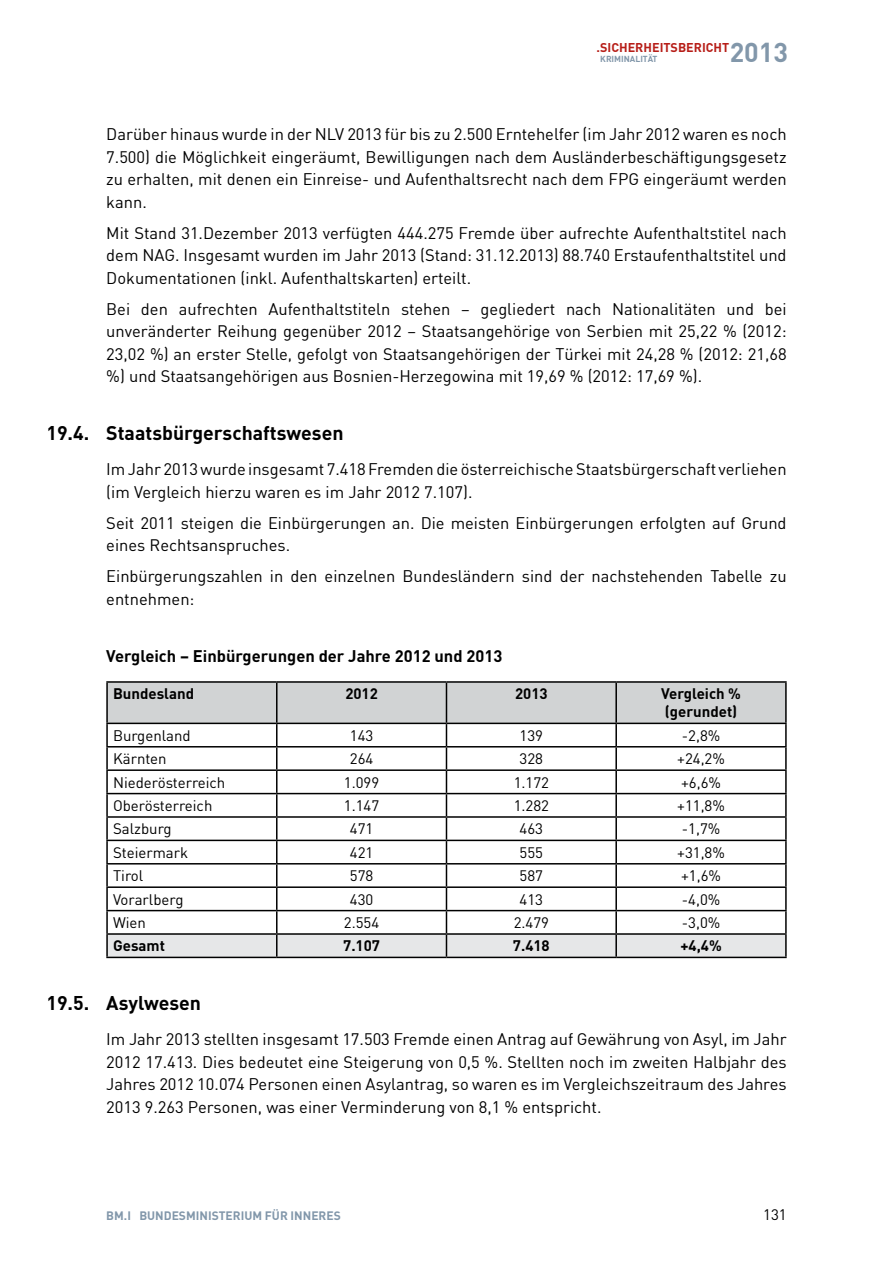
<style>
.page{position:relative;width:893px;height:1263px;background:#fff}
.page>*{position:absolute;margin:0;border:0;box-sizing:border-box;transform-origin:0 0}
.t1{font:700 26.85px "DIN";color:#8297aa}
.t2{font:700 19.5px "DIN";color:#000}
.t3{font:16.5px/22.5px "DIN";color:#000;text-align:justify}
.t4{font:700 16.5px "DIN";color:#000}
.t5{font:15px "DIN";color:#000}
.t6{font:700 15px/18px "DIN";color:#000}
.t7{font:700 12.45px "DIN";color:#b71e18}
.t8{font:700 12px "DIN";color:#8297aa}
.t9{font:700 8.55px "DIN";color:#8297aa}
</style>
<div class="page">
<hr style="left:106px;top:681px;width:171px;height:2px;background:#000">
<hr style="left:106px;top:683px;width:2px;height:40px;background:#000">
<hr style="left:277px;top:681px;width:169px;height:2px;background:#000">
<hr style="left:446px;top:681px;width:170px;height:2px;background:#000">
<hr style="left:616px;top:681px;width:171px;height:2px;background:#000">
<hr style="left:785px;top:683px;width:2px;height:40px;background:#000">
<hr style="left:106px;top:723px;width:171px;height:1px;background:#000">
<hr style="left:106px;top:724px;width:2px;height:22px;background:#000">
<hr style="left:616px;top:723px;width:171px;height:1px;background:#000">
<hr style="left:785px;top:724px;width:2px;height:22px;background:#000">
<hr style="left:106px;top:746px;width:171px;height:1px;background:#000">
<hr style="left:106px;top:747px;width:2px;height:22px;background:#000">
<hr style="left:616px;top:746px;width:171px;height:1px;background:#000">
<hr style="left:785px;top:747px;width:2px;height:22px;background:#000">
<hr style="left:106px;top:769px;width:171px;height:2px;background:#000">
<hr style="left:106px;top:771px;width:2px;height:22px;background:#000">
<hr style="left:616px;top:769px;width:171px;height:2px;background:#000">
<hr style="left:785px;top:771px;width:2px;height:22px;background:#000">
<hr style="left:106px;top:793px;width:171px;height:1px;background:#000">
<hr style="left:106px;top:794px;width:2px;height:22px;background:#000">
<hr style="left:616px;top:793px;width:171px;height:1px;background:#000">
<hr style="left:785px;top:794px;width:2px;height:22px;background:#000">
<hr style="left:106px;top:816px;width:171px;height:2px;background:#000">
<hr style="left:106px;top:818px;width:2px;height:22px;background:#000">
<hr style="left:616px;top:816px;width:171px;height:2px;background:#000">
<hr style="left:785px;top:818px;width:2px;height:22px;background:#000">
<hr style="left:106px;top:840px;width:171px;height:1px;background:#000">
<hr style="left:106px;top:841px;width:2px;height:22px;background:#000">
<hr style="left:616px;top:840px;width:171px;height:1px;background:#000">
<hr style="left:785px;top:841px;width:2px;height:22px;background:#000">
<hr style="left:106px;top:863px;width:171px;height:1px;background:#000">
<hr style="left:106px;top:864px;width:2px;height:22px;background:#000">
<hr style="left:616px;top:863px;width:171px;height:1px;background:#000">
<hr style="left:785px;top:864px;width:2px;height:22px;background:#000">
<hr style="left:106px;top:886px;width:171px;height:2px;background:#000">
<hr style="left:106px;top:888px;width:2px;height:22px;background:#000">
<hr style="left:616px;top:886px;width:171px;height:2px;background:#000">
<hr style="left:785px;top:888px;width:2px;height:22px;background:#000">
<hr style="left:106px;top:910px;width:171px;height:1px;background:#000">
<hr style="left:106px;top:911px;width:2px;height:22px;background:#000">
<hr style="left:616px;top:910px;width:171px;height:1px;background:#000">
<hr style="left:785px;top:911px;width:2px;height:22px;background:#000">
<hr style="left:106px;top:933px;width:171px;height:2px;background:#000">
<hr style="left:106px;top:935px;width:2px;height:22px;background:#000">
<svg style="left:107px;top:682px;width:679px;height:275px"></svg>
<hr style="left:616px;top:933px;width:171px;height:2px;background:#000">
<hr style="left:615px;top:935px;width:2px;height:22px;background:#000">
<hr style="left:785px;top:935px;width:2px;height:22px;background:#000">
<hr style="left:106px;top:957px;width:171px;height:1px;background:#000">
<hr style="left:277px;top:957px;width:169px;height:1px;background:#000">
<hr style="left:446px;top:957px;width:170px;height:1px;background:#000">
<hr style="left:616px;top:957px;width:171px;height:1px;background:#000">
<h1 class="t1" style="left:730px;top:35px;width:60px">2013</h1>
<p class="t7" style="left:597px;top:39px;width:134px">.SICHERHEItSBERICHt</p>
<p class="t9" style="left:600px;top:53px;width:58px">KRIMINALItÄt</p>
<p class="t3" style="left:106px;top:123px;width:682px">Darüber hinaus wurde in der NLV 2013 für bis zu 2.500 Erntehelfer (im Jahr 2012 waren es noch 7.500) die Möglichkeit eingeräumt, Bewilligungen nach dem Ausländerbeschäftigungsgesetz zu erhalten, mit denen ein Einreise- und Aufenthaltsrecht nach dem FPG eingeräumt werden kann.</p>
<p class="t3" style="left:106px;top:221px;width:682px">Mit Stand 31.Dezember 2013 verfügten 444.275 Fremde über aufrechte Aufenthaltstitel nach dem NAG. Insgesamt wurden im Jahr 2013 (Stand: 31.12.2013) 88.740 Erstaufenthaltstitel und Dokumentationen (inkl. Aufenthaltskarten) erteilt.</p>
<p class="t3" style="left:106px;top:297px;width:682px">Bei den aufrechten Aufenthaltstiteln stehen – gegliedert nach Nationalitäten und bei unveränderter Reihung gegenüber 2012 – Staatsangehörige von Serbien mit 25,22 % (2012:<br>23,02 %) an erster Stelle, gefolgt von Staatsangehörigen der Türkei mit 24,28 % (2012: 21,68 %) und Staatsangehörigen aus Bosnien-Herzegowina mit 19,69 % (2012: 17,69 %).</p>
<p class="t2" style="left:46px;top:420px;width:299px">19.4. Staatsbürgerschaftswesen</p>
<p class="t3" style="left:106px;top:458px;width:682px">Im Jahr 2013 wurde insgesamt 7.418 Fremden die österreichische Staatsbürgerschaft verliehen (im Vergleich hierzu waren es im Jahr 2012 7.107).</p>
<p class="t3" style="left:106px;top:511px;width:682px">Seit 2011 steigen die Einbürgerungen an. Die meisten Einbürgerungen erfolgten auf Grund eines Rechtsanspruches.</p>
<p class="t3" style="left:106px;top:565px;width:682px">Einbürgerungszahlen in den einzelnen Bundesländern sind der nachstehenden Tabelle zu entnehmen:</p>
<p class="t4" style="left:106px;top:646px;width:397px">Vergleich – Einbürgerungen der Jahre 2012 und 2013</p>
<p class="t6" style="left:113px;top:684px;width:83px">Bundesland</p>
<p class="t6" style="left:345px;top:684px;width:34px">2012</p>
<p class="t6" style="left:515px;top:684px;width:34px">2013</p>
<p class="t6" style="left:661px;top:684px;width:81px">Vergleich % (gerundet)</p>
<p class="t5" style="left:113px;top:726px;width:79px">Burgenland</p>
<p class="t5" style="left:350px;top:726px;width:25px">143</p>
<p class="t5" style="left:520px;top:726px;width:25px">139</p>
<p class="t5" style="left:682px;top:726px;width:40px">-2,8%</p>
<p class="t5" style="left:113px;top:749px;width:55px">Kärnten</p>
<p class="t5" style="left:350px;top:749px;width:25px">264</p>
<p class="t5" style="left:520px;top:749px;width:25px">328</p>
<p class="t5" style="left:677px;top:749px;width:49px">+24,2%</p>
<p class="t5" style="left:113px;top:773px;width:114px">Niederösterreich</p>
<p class="t5" style="left:344px;top:773px;width:37px">1.099</p>
<p class="t5" style="left:514px;top:773px;width:37px">1.172</p>
<p class="t5" style="left:681px;top:773px;width:41px">+6,6%</p>
<p class="t5" style="left:113px;top:796px;width:101px">Oberösterreich</p>
<p class="t5" style="left:344px;top:796px;width:37px">1.147</p>
<p class="t5" style="left:514px;top:796px;width:37px">1.282</p>
<p class="t5" style="left:677px;top:796px;width:49px">+11,8%</p>
<p class="t5" style="left:113px;top:820px;width:60px">Salzburg</p>
<p class="t5" style="left:350px;top:820px;width:25px">471</p>
<p class="t5" style="left:520px;top:820px;width:25px">463</p>
<p class="t5" style="left:682px;top:820px;width:40px">-1,7%</p>
<p class="t5" style="left:113px;top:843px;width:77px">Steiermark</p>
<p class="t5" style="left:350px;top:843px;width:25px">421</p>
<p class="t5" style="left:520px;top:843px;width:25px">555</p>
<p class="t5" style="left:677px;top:843px;width:49px">+31,8%</p>
<p class="t5" style="left:113px;top:866px;width:32px">Tirol</p>
<p class="t5" style="left:350px;top:866px;width:25px">578</p>
<p class="t5" style="left:520px;top:866px;width:25px">587</p>
<p class="t5" style="left:681px;top:866px;width:41px">+1,6%</p>
<p class="t5" style="left:113px;top:890px;width:72px">Vorarlberg</p>
<p class="t5" style="left:350px;top:890px;width:25px">430</p>
<p class="t5" style="left:520px;top:890px;width:25px">413</p>
<p class="t5" style="left:682px;top:890px;width:40px">-4,0%</p>
<p class="t5" style="left:113px;top:913px;width:34px">Wien</p>
<p class="t5" style="left:344px;top:913px;width:37px">2.554</p>
<p class="t5" style="left:514px;top:913px;width:37px">2.479</p>
<p class="t5" style="left:682px;top:913px;width:40px">-3,0%</p>
<p class="t6" style="left:113px;top:936px;width:53px">Gesamt</p>
<p class="t6" style="left:343px;top:936px;width:38px">7.107</p>
<p class="t6" style="left:513px;top:936px;width:38px">7.418</p>
<p class="t6" style="left:680px;top:936px;width:43px">+4,4%</p>
<p class="t2" style="left:46px;top:990px;width:156px">19.5. Asylwesen</p>
<p class="t3" style="left:106px;top:1028px;width:682px">Im Jahr 2013 stellten insgesamt 17.503 Fremde einen Antrag auf Gewährung von Asyl, im Jahr 2012 17.413. Dies bedeutet eine Steigerung von 0,5 %. Stellten noch im zweiten Halbjahr des Jahres 2012 10.074 Personen einen Asylantrag, so waren es im Vergleichszeitraum des Jahres 2013 9.263 Personen, was einer Verminderung von 8,1 % entspricht.</p>
<p class="t8" style="left:106px;top:1208px;width:236px">BM.I BUNDESMINISTERIUM FÜR INNERES</p>
<p class="t5" style="left:763px;top:1206px;width:25px">131</p>
</div>
